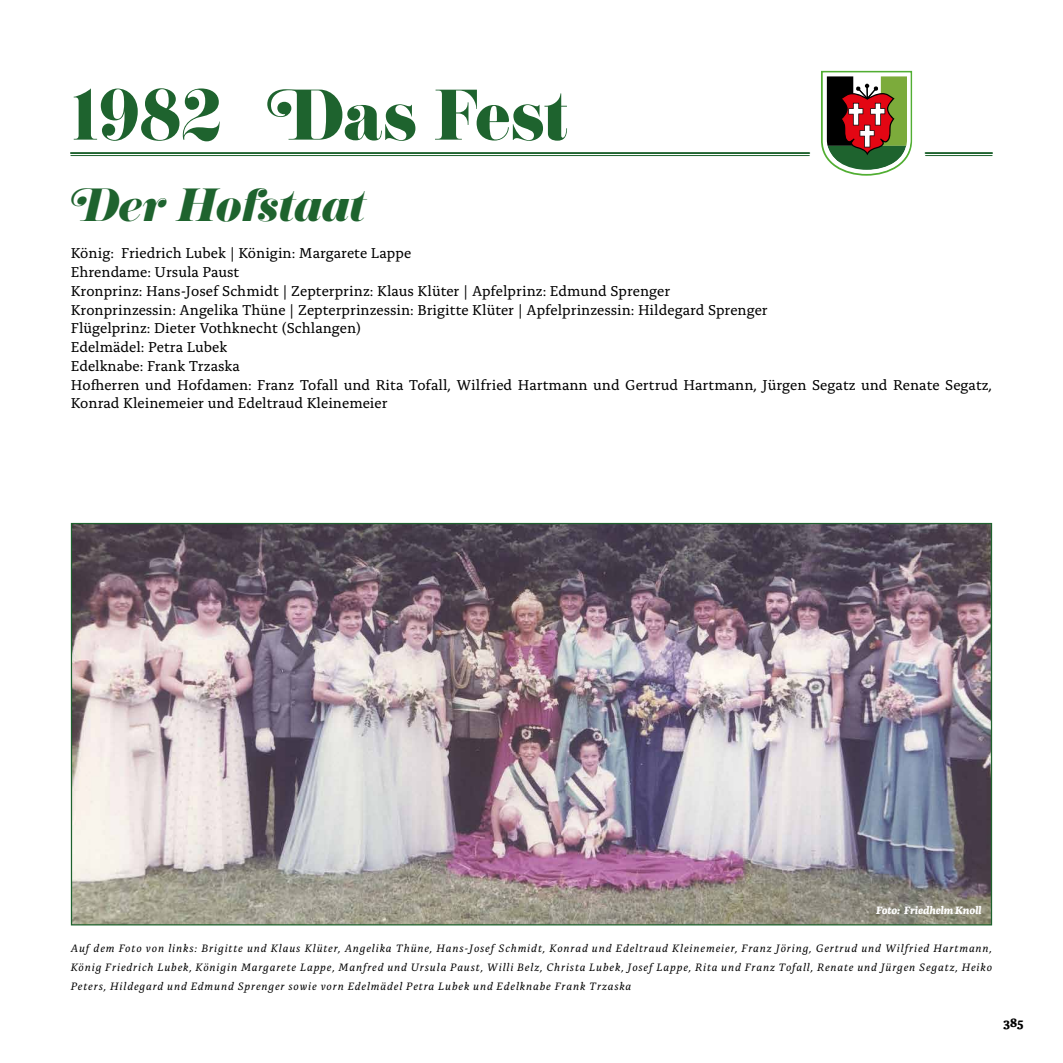
<style>
.page{position:relative;width:1063px;height:1063px;background:#fff}
.page>*{position:absolute;margin:0;border:0;box-sizing:border-box;transform-origin:0 0}
.t1{font:62.5px "Eloquent JF Pro";color:#1e632e}
.t2{font:italic 40.62px "Eloquent JF Pro";color:#1e632e}
.t3{font:15px/18.8px "Alda OTCEV";color:#000}
.t4{font:700 12.5px "Alda OTCEV";color:#000}
.t5{font:italic 11.25px/18.8px "Alda OTCEV";letter-spacing:.08em;color:#000;text-align:justify}
.t6{font:italic 700 11.25px "Alda OTCEV";letter-spacing:-.005em;color:#fff}
</style>
<div class="page">
<svg style="left:821px;top:71px;width:91px;height:105px"></svg>
<hr style="left:71px;top:152px;width:738px;height:2px;background:#1e632e">
<hr style="left:71px;top:155px;width:738px;height:1px;background:#1e632e">
<hr style="left:926px;top:152px;width:66px;height:2px;background:#1e632e">
<hr style="left:926px;top:155px;width:66px;height:1px;background:#1e632e">
<img style="left:73px;top:525px;width:917px;height:398px">
<h1 class="t1" style="left:71px;top:81px;width:152px">1982</h1>
<h1 class="t1" style="left:267px;top:81px;width:303px">Das Fest</h1>
<h2 class="t2" style="left:71px;top:183px;width:293px">Der Hofstaat</h2>
<p class="t3" style="left:71px;top:243px;width:923px">König: Friedrich Lubek | Königin: Margarete Lappe<br>Ehrendame: Ursula Paust<br>Kronprinz: Hans-Josef Schmidt | Zepterprinz: Klaus Klüter | Apfelprinz: Edmund Sprenger<br>Kronprinzessin: Angelika Thüne | Zepterprinzessin: Brigitte Klüter | Apfelprinzessin: Hildegard Sprenger<br>Flügelprinz: Dieter Vothknecht (Schlangen)<br>Edelmädel: Petra Lubek<br>Edelknabe: Frank Trzaska<br>Hofherren und Hofdamen: Franz Tofall und Rita Tofall, Wilfried Hartmann und Gertrud Hartmann, Jürgen Segatz und Renate Segatz, Konrad Kleinemeier und Edeltraud Kleinemeier</p>
<p class="t6" style="left:876px;top:902px;width:107px">Foto: Friedhelm Knoll</p>
<p class="t5" style="left:71px;top:938px;width:923px">Auf dem Foto von links: Brigitte und Klaus Klüter, Angelika Thüne, Hans-Josef Schmidt, Konrad und Edeltraud Kleinemeier, Franz Jöring, Gertrud und Wilfried Hartmann, König Friedrich Lubek, Königin Margarete Lappe, Manfred und Ursula Paust, Willi Belz, Christa Lubek, Josef Lappe, Rita und Franz Tofall, Renate und Jürgen Segatz, Heiko Peters, Hildegard und Edmund Sprenger sowie vorn Edelmädel Petra Lubek und Edelknabe Frank Trzaska</p>
<p class="t4" style="left:1004px;top:1013px;width:21px">385</p>
</div>
